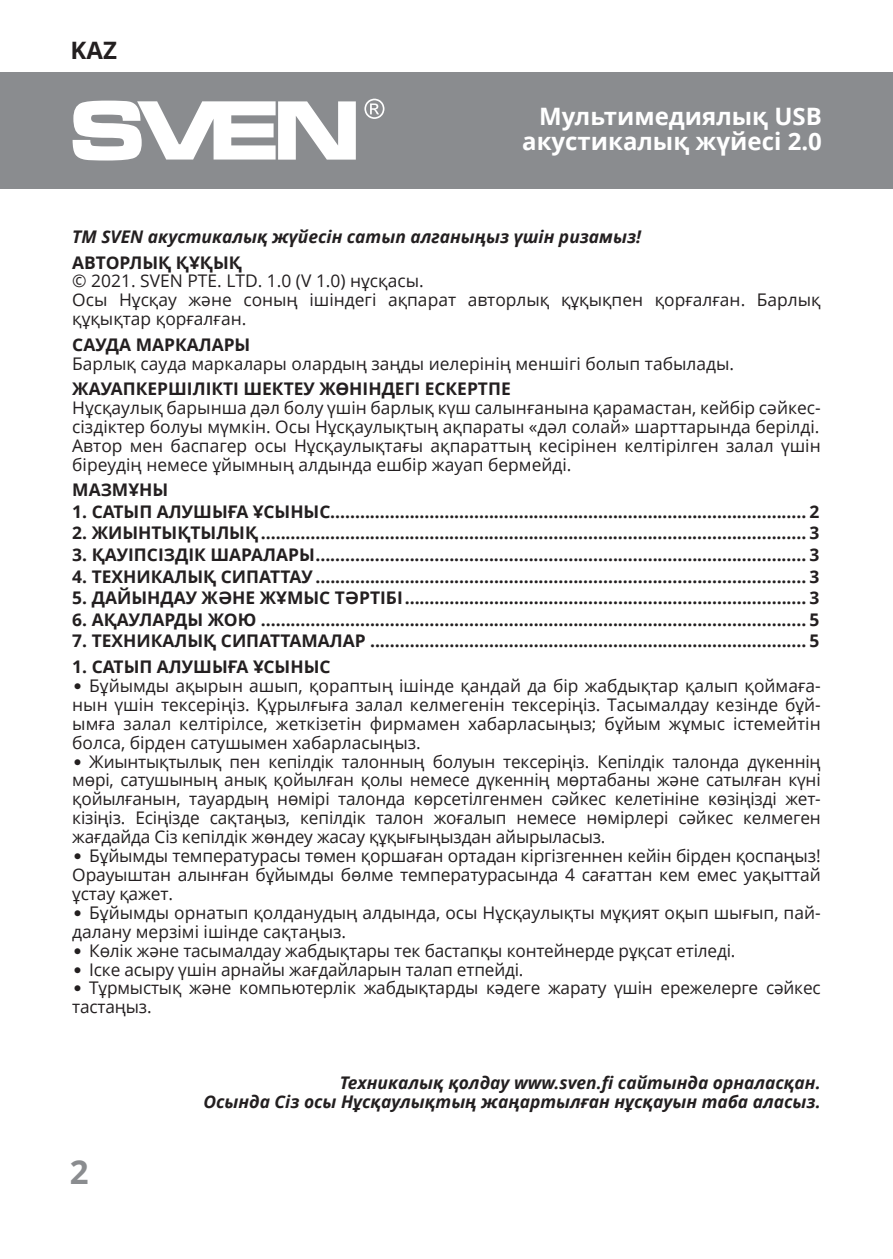
<style>
.page{position:relative;width:893px;height:1259px;background:#fff}
.page>*{position:absolute;margin:0;border:0;box-sizing:border-box;transform-origin:0 0}
.t1{font:700 33px "Open Sans";color:#8a8c8f}
.t2{font:700 24px/25.5px "Open Sans";color:#fff;text-align:right}
.t3{font:700 24px "Open Sans";color:#231f20}
.t4{font:17.4px/18.9px "Open Sans";color:#231f20;text-align:justify}
.t5{font:700 17.4px "Open Sans";color:#231f20}
.t6{font:italic 700 17.4px/18.9px "Open Sans";color:#231f20;text-align:right}
.s1{font-family:"Pragmatica";font-weight:700;font-size:16.5px}
</style>
<div class="page">
<div style="left:0;top:72px;width:893px;height:117px;background:#8a8c8f"></div>
<svg style="left:73px;top:101px;width:283px;height:59px"></svg>
<svg style="left:364px;top:99px;width:20px;height:20px"></svg>
<h2 class="t3" style="left:71px;top:34px;width:48px">KAZ</h2>
<h2 class="t2" style="left:522px;top:102px;width:301px">Мультимедиялық USB акустикалық жүйеci 2.0</h2>
<p class="t6" style="left:72px;top:227px;width:570px">ТМ SVEN акустикалық жүйесiн сатып алганыңыз үшiн ризамыз!</p>
<p class="t5" style="left:72px;top:250px;width:171px">АВТОРЛЫҚ ҚҰҚЫҚ</p>
<p class="t4" style="left:72px;top:271px;width:750px;text-align:left">© 2021. SVEN PTE. LTD. 1.0 (V 1.0) нұсқасы.<br>Осы Нұсқау және соның ішіндегі ақпарат авторлық құқықпен қорғалған. Барлық құқықтар қорғалған.</p>
<p class="t5" style="left:72px;top:332px;width:180px">САУДА МАРКАЛАРЫ</p>
<p class="t4" style="left:72px;top:353px;width:663px">Барлық сауда маркалары олардың заңды иелерінің меншігі болып табылады.</p>
<p class="t5" style="left:72px;top:376px;width:440px">ЖАУАПКЕРШІЛІКТІ ШЕКТЕУ ЖӨНІНДЕГІ ЕСКЕРТПЕ</p>
<p class="t4" style="left:72px;top:398px;width:750px">Нұсқаулық барынша дәл болу үшін барлық күш салынғанына қарамастан, кейбір сәйкес&shy;сіздіктер болуы мүмкін. Осы Нұсқаулықтың ақпараты «дәл солай» шарттарында берілді.<br>Автор мен баспагер осы Нұсқаулықтағы ақпараттың кесірінен келтірілген залал үшін біреудің немесе ұйымның алдында ешбір жауап бермейді.</p>
<p class="t5" style="left:72px;top:478px;width:98px">МАЗМҰНЫ</p>
<p class="t5" style="left:72px;top:499px;width:748px">1. САТЫП АЛУШЫҒА ҰСЫНЫС................................................................................................ 2</p>
<p class="t5" style="left:72px;top:521px;width:748px">2. ЖИЫНТЫҚТЫЛЫҚ.............................................................................................................. 3</p>
<p class="t5" style="left:72px;top:542px;width:749px">3. ҚАУІПСІЗДІК ШАРАЛАРЫ................................................................................................... 3</p>
<p class="t5" style="left:72px;top:564px;width:749px">4. ТЕХНИКАЛЫҚ СИПАТТАУ ................................................................................................... 3</p>
<p class="t5" style="left:72px;top:585px;width:748px">5. ДАЙЫНДАУ ЖӘНЕ ЖҰМЫС ТӘРТІБІ................................................................................. 3</p>
<p class="t5" style="left:72px;top:607px;width:748px">6. АҚАУЛАРДЫ ЖОЮ .............................................................................................................. 5</p>
<p class="t5" style="left:72px;top:629px;width:748px">7. ТЕХНИКАЛЫҚ СИПАТТАМАЛАР ........................................................................................ 5</p>
<p class="t5" style="left:72px;top:654px;width:260px">1. САТЫП АЛУШЫҒА ҰСЫНЫС</p>
<p class="t4" style="left:72px;top:676px;width:750px"><span class="s1">•</span> Бұйымды ақырын ашып, қораптың ішінде қандай да бір жабдықтар қалып қоймаға&shy;нын үшін тексеріңіз. Құрылғыға залал келмегенін тексеріңіз. Тасымалдау кезінде бұй&shy;ымға залал келтірілсе, жеткізетін фирмамен хабарласыңыз; бұйым жұмыс істемейтін болса, бірден сатушымен хабарласыңыз.</p>
<p class="t4" style="left:72px;top:751px;width:750px"><span class="s1">•</span> Жиынтықтылық пен кепілдік талонның болуын тексеріңіз. Кепілдік талонда дүкеннің мөрі, сатушының анық қойылған қолы немесе дүкеннің мөртабаны және сатылған күні қойылғанын, тауардың нөмірі талонда көрсетілгенмен сәйкес келетініне көзіңізді жет&shy;кізіңіз. Есіңізде сақтаңыз, кепілдік талон жоғалып немесе нөмірлері сәйкес келмеген жағдайда Сіз кепілдік жөндеу жасау құқығыңыздан айырыласыз.</p>
<p class="t4" style="left:72px;top:846px;width:750px"><span class="s1">•</span> Бұйымды температурасы төмен қоршаған ортадан кіргізгеннен кейін бірден қоспаңыз!<br>Орауыштан алынған бұйымды бөлме температурасында 4 сағаттан кем емес уақыттай ұстау қажет.</p>
<p class="t4" style="left:72px;top:902px;width:750px"><span class="s1">•</span> Бұйымды орнатып қолданудың алдында, осы Нұсқаулықты мұқият оқып шығып, пай&shy;далану мерзімі ішінде сақтаңыз.</p>
<p class="t4" style="left:72px;top:940px;width:665px"><span class="s1">•</span> Көлік және тасымалдау жабдықтары тек бастапқы контейнерде рұқсат етіледі.</p>
<p class="t4" style="left:72px;top:959px;width:453px"><span class="s1">•</span> Іске асыру үшін арнайы жағдайларын талап етпейді.</p>
<p class="t4" style="left:72px;top:978px;width:750px"><span class="s1">•</span> Тұрмыстық және компьютерлік жабдықтарды кәдеге жарату үшін ережелерге сәйкес тастаңыз.</p>
<h1 class="t1" style="left:70px;top:1148px;width:20px">2</h1>
<p class="t6" style="left:203px;top:1072px;width:619px">Техникалық қолдау www.sven.fi сайтында орналасқан.<br>Осында Сіз осы Нұсқаулықтың жаңартылған нұсқауын таба аласыз.</p>
</div>
